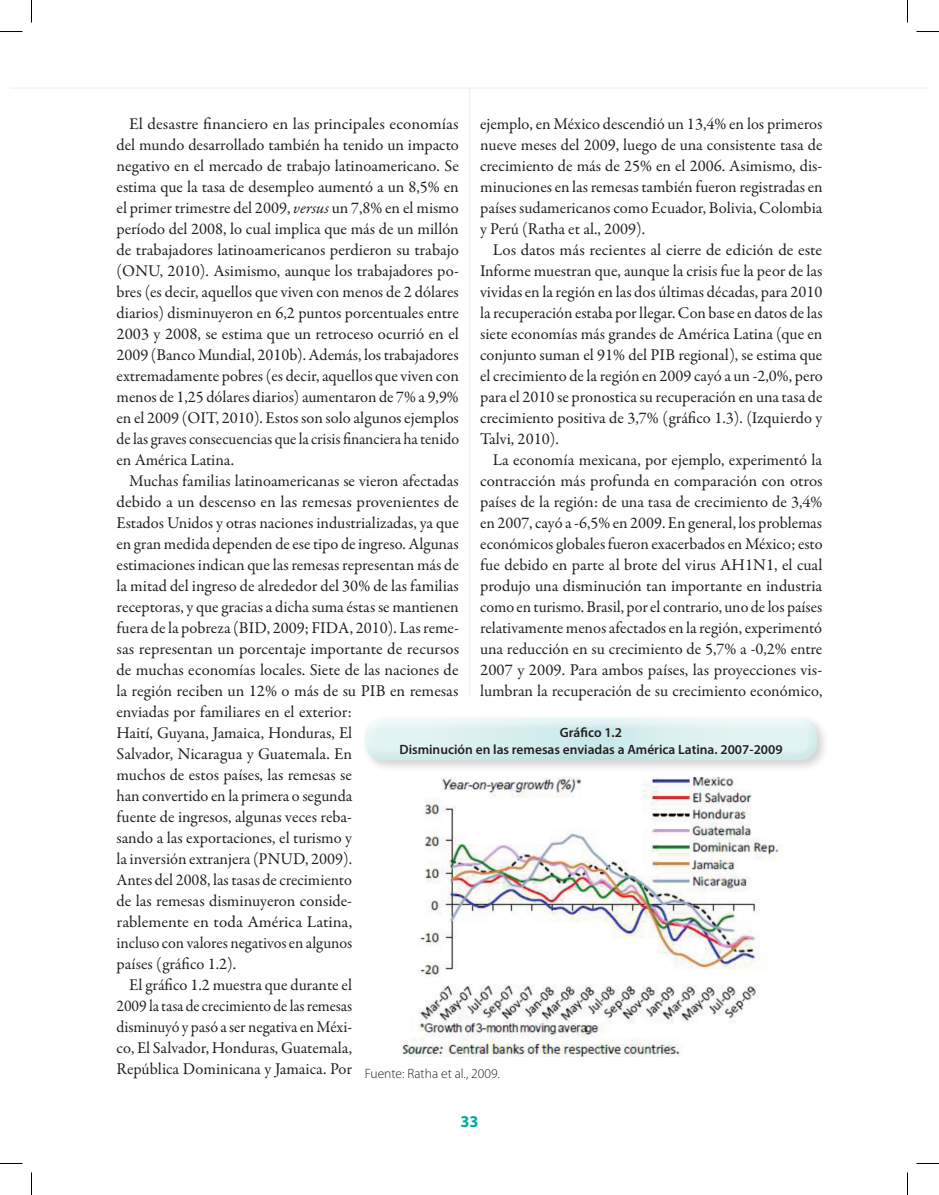
<style>
.page{position:relative;width:939px;height:1195px;background:#fff}
.page>*{position:absolute;margin:0;border:0;box-sizing:border-box;transform-origin:0 0}
._04_TXT_de_fondo{font:16.5px/21px "Garamond Premr Pro";color:#231f20;text-align:justify}
.t1{font:700 16.5px "Myriad Pro";color:#00a9a7}
._03a_Título_de_gráfi{font:600 13.5px "Myriad Pro";color:#231f20}
._03c_fuente_gráficos{font:300 13.5px "Myriad Pro";color:#231f20}
.s1{font-style:italic}
</style>
<div class="page">
<svg style="left:10px;top:88px;width:22px;height:1px"></svg>
<hr style="left:469px;top:88px;width:1px;height:989px;background:#e2f3f3">
<hr style="left:32px;top:88px;width:897px;height:1px;background:#e2f3f3">
<div style="left:459px;top:695px;width:21px;height:382px;background:#fff"></div>
<img style="left:402px;top:777px;width:380px;height:279px">
<div style="left:361px;top:713px;width:469px;height:59px;background:#231f20;opacity:.2"></div>
<div style="left:364px;top:716px;width:455px;height:33px;background:#f1f9f9"></div>
<div style="left:364px;top:720px;width:455px;height:42px;background:#e2f3f3;opacity:.75"></div>
<svg style="left:0;top:31px;width:22px;height:1px"></svg>
<svg style="left:916px;top:31px;width:23px;height:1px"></svg>
<svg style="left:31px;top:0;width:1px;height:23px"></svg>
<svg style="left:31px;top:1172px;width:1px;height:22px"></svg>
<svg style="left:907px;top:0;width:1px;height:23px"></svg>
<svg style="left:907px;top:1172px;width:1px;height:22px"></svg>
<p class="_04_TXT_de_fondo" style="left:117px;top:113px;width:344px;text-indent:13px">El desastre financiero en las principales economías del mundo desarrollado también ha tenido un impacto negativo en el mercado de trabajo latinoamericano. Se estima que la tasa de desempleo aumentó a un 8,5% en el primer trimestre del 2009, <span class="s1">versus</span> un 7,8% en el mismo período del 2008, lo cual implica que más de un millón de trabajadores latinoamericanos perdieron su trabajo (ONU, 2010). Asimismo, aunque los trabajadores po&shy;bres (es decir, aquellos que viven con menos de 2 dólares diarios) disminuyeron en 6,2 puntos porcentuales entre 2003 y 2008, se estima que un retroceso ocurrió en el 2009 (Banco Mundial, 2010b). Además, los trabajadores extremadamente pobres (es decir, aquellos que viven con menos de 1,25 dólares diarios) aumentaron de 7% a 9,9% en el 2009 (OIT, 2010). Estos son solo algunos ejemplos de las graves consecuencias que la crisis financiera ha tenido en América Latina.</p>
<p class="_04_TXT_de_fondo" style="left:117px;top:470px;width:344px;text-align:left;text-indent:13px">Muchas familias latinoamericanas se vieron afectadas debido a un descenso en las remesas provenientes de Estados Unidos y otras naciones industrializadas, ya que en gran medida dependen de ese tipo de ingreso. Algunas estimaciones indican que las remesas representan más de la mitad del ingreso de alrededor del 30% de las familias receptoras, y que gracias a dicha suma éstas se mantienen fuera de la pobreza (BID, 2009; FIDA, 2010). Las reme&shy;sas representan un porcentaje importante de recursos de muchas economías locales. Siete de las naciones de la región reciben un 12% o más de su PIB en remesas enviadas por familiares en el exterior:<br>Haití, Guyana, Jamaica, Honduras, El<br>Salvador, Nicaragua y Guatemala. En<br>muchos de estos países, las remesas se<br>han convertido en la primera o segunda<br>fuente de ingresos, algunas veces reba-<br>sando a las exportaciones, el turismo y<br>la inversión extranjera (PNUD, 2009).<br>Antes del 2008, las tasas de crecimiento<br>de las remesas disminuyeron conside-<br>rablemente en toda América Latina,<br>incluso con valores negativos en algunos<br>países (gráfico 1.2).</p>
<p class="_04_TXT_de_fondo" style="left:117px;top:974px;width:237px;text-indent:13px">El gráfico 1.2 muestra que durante el 2009 la tasa de crecimiento de las remesas disminuyó y pasó a ser negativa en Méxi&shy;co, El Salvador, Honduras, Guatemala, República Dominicana y Jamaica. Por</p>
<p class="_04_TXT_de_fondo" style="left:480px;top:113px;width:344px">ejemplo, en México descendió un 13,4% en los primeros nueve meses del 2009, luego de una consistente tasa de crecimiento de más de 25% en el 2006. Asimismo, dis&shy;minuciones en las remesas también fueron registradas en países sudamericanos como Ecuador, Bolivia, Colombia y Perú (Ratha et al., 2009).</p>
<p class="_04_TXT_de_fondo" style="left:480px;top:239px;width:344px;text-indent:13px">Los datos más recientes al cierre de edición de este Informe muestran que, aunque la crisis fue la peor de las vividas en la región en las dos últimas décadas, para 2010 la recuperación estaba por llegar. Con base en datos de las siete economías más grandes de América Latina (que en conjunto suman el 91% del PIB regional), se estima que el crecimiento de la región en 2009 cayó a un -2,0%, pero para el 2010 se pronostica su recuperación en una tasa de crecimiento positiva de 3,7% (gráfico 1.3). (Izquierdo y Talvi, 2010).</p>
<p class="_04_TXT_de_fondo" style="left:480px;top:449px;width:344px;text-indent:13px">La economía mexicana, por ejemplo, experimentó la contracción más profunda en comparación con otros países de la región: de una tasa de crecimiento de 3,4% en 2007, cayó a -6,5% en 2009. En general, los problemas económicos globales fueron exacerbados en México; esto fue debido en parte al brote del virus AH1N1, el cual produjo una disminución tan importante en industria como en turismo. Brasil, por el contrario, uno de los países relativamente menos afectados en la región, experimentó una reducción en su crecimiento de 5,7% a -0,2% entre 2007 y 2009. Para ambos países, las proyecciones vis&shy;lumbran la recuperación de su crecimiento económico,</p>
<p class="_03a_Título_de_gráfi" style="left:560px;top:723px;width:64px">Gráfico 1.2</p>
<p class="_03a_Título_de_gráfi" style="left:399px;top:740px;width:385px">Disminución en las remesas enviadas a América Latina. 2007-2009</p>
<p class="_03c_fuente_gráficos" style="left:365px;top:1064px;width:137px">Fuente: Ratha et al., 2009.</p>
<p class="t1" style="left:460px;top:1110px;width:20px">33</p>
</div>
